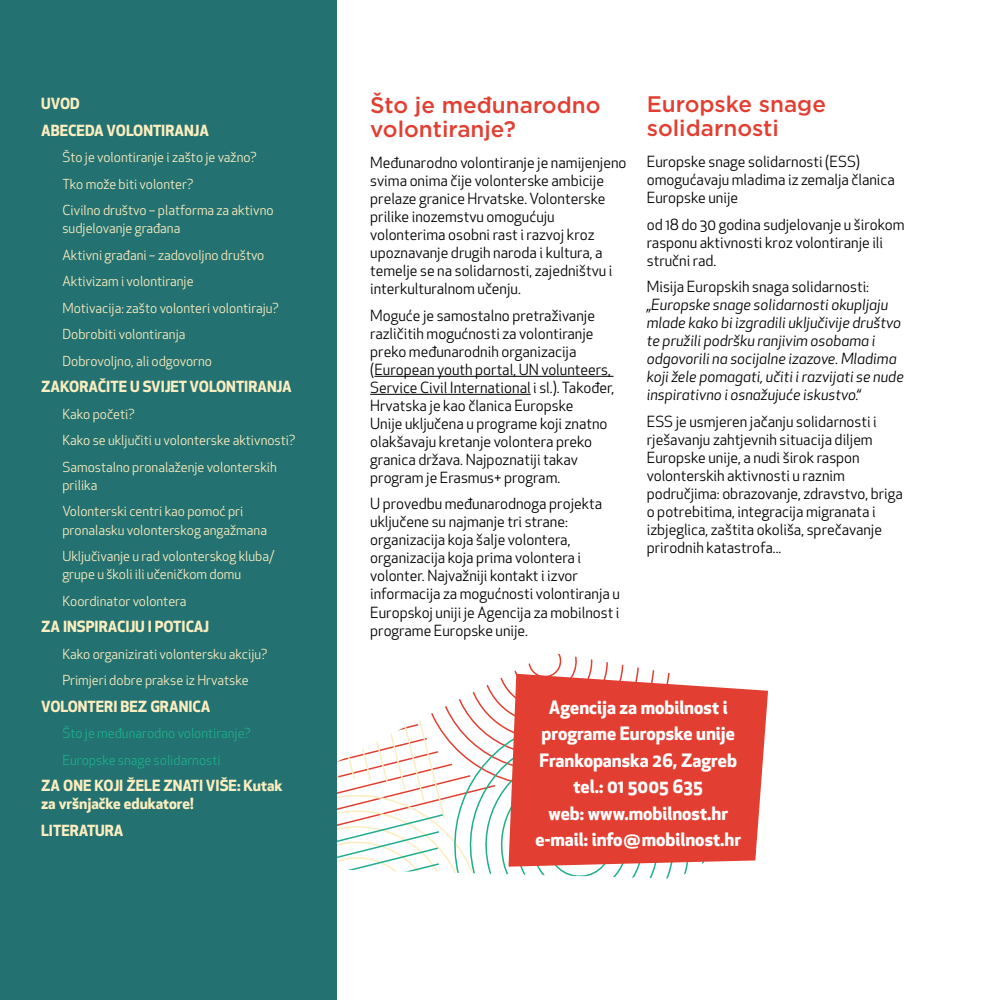
<style>
.page{position:relative;width:1000px;height:1000px;background:#fff}
.page>*{position:absolute;margin:0;border:0;box-sizing:border-box;transform-origin:0 0}
.t1{font:500 22.5px/24.8px "Gotham";color:#e23f32}
.t2{font:700 18px/26.5px "Apex New";color:#fff;text-align:center}
.t3{font:15px/18px "Apex New";color:#000}
.t4{font:italic 15px/18px "Apex New";color:#000}
.t5{font:700 15px/26.5px "Apex New";color:#fbedbf}
.t6{font:13.5px/26.5px "Apex New";color:#fbedbf}
.t7{font:13.5px/26.5px "Apex New";color:#1eae8c}
</style>
<div class="page">
<svg style="left:337px;top:707px;width:351px;height:171px"></svg>
<div style="left:0;top:0;width:337px;height:999px;background:#237170"></div>
<svg style="left:508px;top:673px;width:259px;height:193px;background:#e45044"></svg>
<hr style="left:374px;top:376px;width:239px;height:1px;background:#000">
<hr style="left:370px;top:394px;width:160px;height:1px;background:#000">
<p class="t5" style="left:41px;top:90px;width:169px">UVOD<br>ABECEDA VOLONTIRANJA</p>
<p class="t6" style="left:62px;top:144px;width:213px">Što je volontiranje i zašto je važno?<br>Tko može biti volonter?<br>Civilno društvo – platforma za aktivno</p>
<p class="t6" style="left:62px;top:215px;width:218px">sudjelovanje građana<br>Aktivni građani – zadovoljno društvo<br>Aktivizam i volontiranje<br>Motivacija: zašto volonteri volontiraju?<br>Dobrobiti volontiranja<br>Dobrovoljno, ali odgovorno</p>
<p class="t5" style="left:41px;top:373px;width:252px">ZAKORAČITE U SVIJET VOLONTIRANJA</p>
<p class="t6" style="left:62px;top:400px;width:234px">Kako početi?<br>Kako se uključiti u volonterske aktivnosti?<br>Samostalno pronalaženje volonterskih</p>
<p class="t6" style="left:62px;top:471px;width:182px">prilika<br>Volonterski centri kao pomoć pri</p>
<p class="t6" style="left:62px;top:516px;width:213px">pronalasku volonterskog angažmana<br>Uključivanje u rad volonterskog kluba/</p>
<p class="t6" style="left:62px;top:560px;width:180px">grupe u školi ili učeničkom domu<br>Koordinator volontera</p>
<p class="t5" style="left:41px;top:612px;width:169px">ZA INSPIRACIJU I POTICAJ</p>
<p class="t6" style="left:62px;top:640px;width:206px">Kako organizirati volontersku akciju?<br>Primjeri dobre prakse iz Hrvatske</p>
<p class="t5" style="left:41px;top:692px;width:171px">VOLONTERI BEZ GRANICA</p>
<p class="t7" style="left:62px;top:719px;width:190px">Što je međunarodno volontiranje?<br>Europske snage solidarnosti</p>
<p class="t5" style="left:41px;top:775px;width:243px;line-height:18px">ZA ONE KOJI ŽELE ZNATI VIŠE: Kutak za vršnjačke edukatore!</p>
<p class="t5" style="left:41px;top:816px;width:84px">LITERATURA</p>
<h1 class="t1" style="left:370px;top:92px;width:232px">Što je međunarodno volontiranje?</h1>
<p class="t3" style="left:370px;top:154px;width:258px">Međunarodno volontiranje je namijenjeno svima onima čije volonterske ambicije prelaze granice Hrvatske. Volonterske prilike inozemstvu omogućuju volonterima osobni rast i razvoj kroz upoznavanje drugih naroda i kultura, a temelje se na solidarnosti, zajedništvu i interkulturalnom učenju.</p>
<p class="t3" style="left:370px;top:306px;width:246px">Moguće je samostalno pretraživanje različitih mogućnosti za volontiranje preko međunarodnih organizacija (European youth portal, UN volunteers, Service Civil International i sl.). Također, Hrvatska je kao članica Europske<br>Unije uključena u programe koji znatno olakšavaju kretanje volontera preko granica država. Najpoznatiji takav program je Erasmus+ program.</p>
<p class="t3" style="left:370px;top:495px;width:251px">U provedbu međunarodnoga projekta uključene su najmanje tri strane: organizacija koja šalje volontera, organizacija koja prima volontera i volonter. Najvažniji kontakt i izvor informacija za mogućnosti volontiranja u Europskoj uniji je Agencija za mobilnost i programe Europske unije.</p>
<h1 class="t1" style="left:646px;top:91px;width:181px">Europske snage solidarnosti</h1>
<p class="t3" style="left:646px;top:153px;width:249px">Europske snage solidarnosti (ESS) omogućavaju mladima iz zemalja članica<br>Europske unije</p>
<p class="t3" style="left:646px;top:215px;width:259px">od 18 do 30 godina sudjelovanje u širokom rasponu aktivnosti kroz volontiranje ili stručni rad.</p>
<p class="t3" style="left:646px;top:278px;width:224px">Misija Europskih snaga solidarnosti:</p>
<p class="t4" style="left:646px;top:296px;width:258px">„Europske snage solidarnosti okupljaju mlade kako bi izgradili uključivije društvo te pružili podršku ranjivim osobama i odgovorili na socijalne izazove. Mladima koji žele pomagati, učiti i razvijati se nude inspirativno i osnažujuće iskustvo.“</p>
<p class="t3" style="left:646px;top:412px;width:257px">ESS je usmjeren jačanju solidarnosti i rješavanju zahtjevnih situacija diljem Europske unije, a nudi širok raspon volonterskih aktivnosti u raznim područjima: obrazovanje, zdravstvo, briga o potrebitima, integracija migranata i izbjeglica, zaštita okoliša, sprečavanje prirodnih katastrofa...</p>
<p class="t2" style="left:535px;top:692px;width:207px">Agencija za mobilnost i programe Europske unije<br>Frankopanska 26, Zagreb tel.: 01 5005 635<br>web: www.mobilnost.hr e-mail: info@mobilnost.hr</p>
</div>
